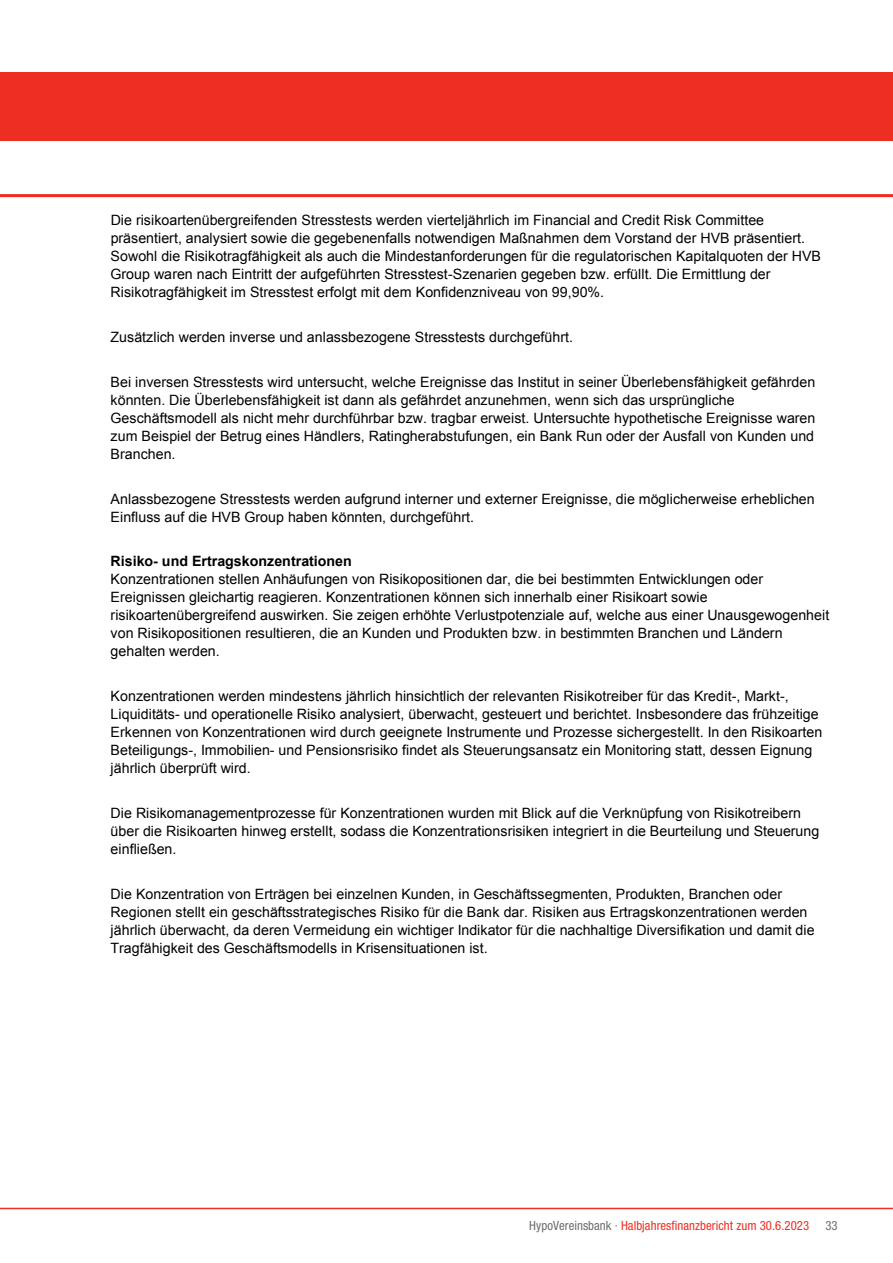
<style>
.page{position:relative;width:893px;height:1263px;background:#fff}
.page>*{position:absolute;margin:0;border:0;box-sizing:border-box;transform-origin:0 0}
.t1{font:14.25px/18px "Arial";color:#000}
.t2{font:700 14.25px "Arial";color:#000}
.t3{font:condensed 12.75px "Helvetica Neue LT Std";letter-spacing:.005em;color:#ee2e22}
.t4{font:condensed 12.75px "Helvetica Neue LT Std";color:#6c6d70}
.s1{color:#6c6d70}
</style>
<div class="page">
<hr style="left:0;top:1208px;width:893px;height:1px;background:#ee2e22">
<div style="left:0;top:72px;width:893px;height:68px;background:#ee2e22"></div>
<hr style="left:0;top:194px;width:893px;height:3px;background:#ee2e22">
<p class="t1" style="left:111px;top:211px;width:712px">Die risikoartenübergreifenden Stresstests werden vierteljährlich im Financial and Credit Risk Committee präsentiert, analysiert sowie die gegebenenfalls notwendigen Maßnahmen dem Vorstand der HVB präsentiert.<br>Sowohl die Risikotragfähigkeit als auch die Mindestanforderungen für die regulatorischen Kapitalquoten der HVB Group waren nach Eintritt der aufgeführten Stresstest-Szenarien gegeben bzw. erfüllt. Die Ermittlung der Risikotragfähigkeit im Stresstest erfolgt mit dem Konfidenzniveau von 99,90%.</p>
<p class="t1" style="left:111px;top:328px;width:464px">Zusätzlich werden inverse und anlassbezogene Stresstests durchgeführt.</p>
<p class="t1" style="left:111px;top:373px;width:706px">Bei inversen Stresstests wird untersucht, welche Ereignisse das Institut in seiner Überlebensfähigkeit gefährden könnten. Die Überlebensfähigkeit ist dann als gefährdet anzunehmen, wenn sich das ursprüngliche Geschäftsmodell als nicht mehr durchführbar bzw. tragbar erweist. Untersuchte hypothetische Ereignisse waren zum Beispiel der Betrug eines Händlers, Ratingherabstufungen, ein Bank Run oder der Ausfall von Kunden und Branchen.</p>
<p class="t1" style="left:111px;top:490px;width:706px">Anlassbezogene Stresstests werden aufgrund interner und externer Ereignisse, die möglicherweise erheblichen<br>Einfluss auf die HVB Group haben könnten, durchgeführt.</p>
<p class="t2" style="left:111px;top:552px;width:243px">Risiko- und Ertragskonzentrationen</p>
<p class="t1" style="left:111px;top:570px;width:720px">Konzentrationen stellen Anhäufungen von Risikopositionen dar, die bei bestimmten Entwicklungen oder Ereignissen gleichartig reagieren. Konzentrationen können sich innerhalb einer Risikoart sowie risikoartenübergreifend auswirken. Sie zeigen erhöhte Verlustpotenziale auf, welche aus einer Unausgewogenheit von Risikopositionen resultieren, die an Kunden und Produkten bzw. in bestimmten Branchen und Ländern gehalten werden.</p>
<p class="t1" style="left:111px;top:687px;width:713px">Konzentrationen werden mindestens jährlich hinsichtlich der relevanten Risikotreiber für das Kredit-, Markt-, Liquiditäts- und operationelle Risiko analysiert, überwacht, gesteuert und berichtet. Insbesondere das frühzeitige Erkennen von Konzentrationen wird durch geeignete Instrumente und Prozesse sichergestellt. In den Risikoarten Beteiligungs-, Immobilien- und Pensionsrisiko findet als Steuerungsansatz ein Monitoring statt, dessen Eignung jährlich überprüft wird.</p>
<p class="t1" style="left:111px;top:804px;width:710px">Die Risikomanagementprozesse für Konzentrationen wurden mit Blick auf die Verknüpfung von Risikotreibern über die Risikoarten hinweg erstellt, sodass die Konzentrationsrisiken integriert in die Beurteilung und Steuerung einfließen.</p>
<p class="t1" style="left:111px;top:885px;width:705px">Die Konzentration von Erträgen bei einzelnen Kunden, in Geschäftssegmenten, Produkten, Branchen oder Regionen stellt ein geschäftsstrategisches Risiko für die Bank dar. Risiken aus Ertragskonzentrationen werden jährlich überwacht, da deren Vermeidung ein wichtiger Indikator für die nachhaltige Diversifikation und damit die Tragfähigkeit des Geschäftsmodells in Krisensituationen ist.</p>
<p class="t3" style="left:529px;top:1218px;width:281px"><span class="s1">HypoVereinsbank ·</span> Halbjahresfinanzbericht zum 30.6.2023</p>
<p class="t4" style="left:825px;top:1218px;width:14px">33</p>
</div>
